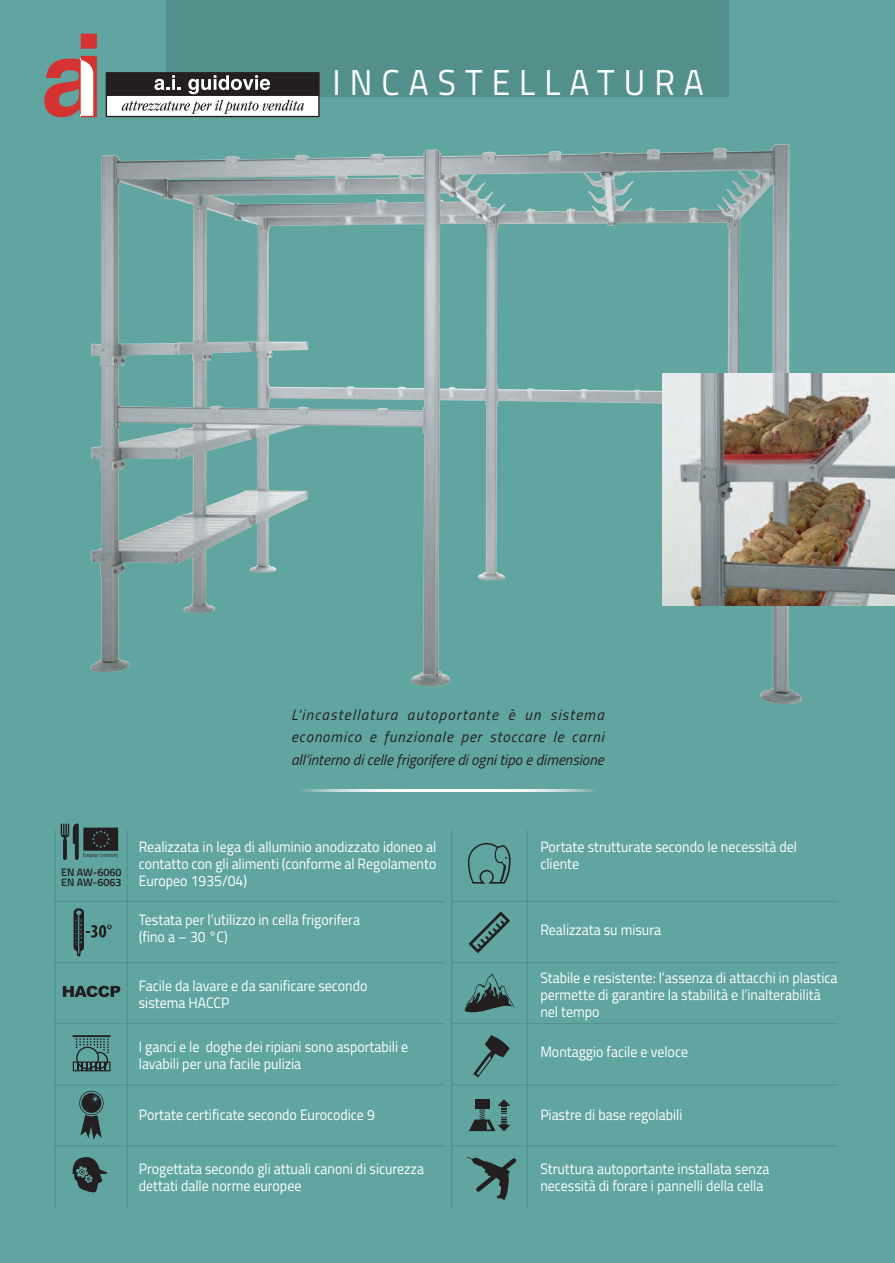
<style>
.page{position:relative;width:895px;height:1263px;background:#fff}
.page>*{position:absolute;margin:0;border:0;box-sizing:border-box;transform-origin:0 0}
.t1{font:36px "Titillium Web";letter-spacing:.27em;color:#fff;scale:.93 1}
.t2{font:15px/17.1px "Titillium Web";color:#fff;scale:.93 1}
.t3{font:italic 15px/22.5px "Titillium Web";color:#231f20;text-align:justify}
.t4{font:600 10.8px/10.1px "Titillium Web";color:#231f20}
</style>
<div class="page">
<div style="left:0;top:0;width:894px;height:1262px;background:#61a5a0"></div>
<div style="left:166px;top:0;width:562px;height:96px;background:#53908c"></div>
<svg style="left:44px;top:34px;width:53px;height:83px"></svg>
<svg style="left:106px;top:72px;width:213px;height:45px;background:#868485"></svg>
<svg style="left:303px;top:789px;width:293px;height:2px"></svg>
<img style="left:90px;top:144px;width:731px;height:561px">
<img style="left:662px;top:373px;width:232px;height:232px">
<hr style="left:55px;top:900px;width:390px;height:2px;background:#53908c">
<hr style="left:55px;top:962px;width:390px;height:1px;background:#53908c">
<hr style="left:55px;top:1023px;width:390px;height:1px;background:#53908c">
<hr style="left:451px;top:962px;width:386px;height:1px;background:#53908c">
<hr style="left:451px;top:1023px;width:386px;height:1px;background:#53908c">
<hr style="left:55px;top:1084px;width:390px;height:1px;background:#53908c">
<hr style="left:451px;top:1084px;width:386px;height:1px;background:#53908c">
<hr style="left:55px;top:1145px;width:390px;height:1px;background:#53908c">
<hr style="left:451px;top:1145px;width:386px;height:1px;background:#53908c">
<hr style="left:451px;top:830px;width:1px;height:378px;background:#53908c">
<hr style="left:54px;top:830px;width:2px;height:378px;background:#53908c">
<hr style="left:526px;top:830px;width:1px;height:378px;background:#53908c">
<hr style="left:127px;top:830px;width:1px;height:378px;background:#53908c">
<hr style="left:451px;top:900px;width:386px;height:2px;background:#53908c">
<svg style="left:74px;top:908px;width:38px;height:48px"></svg>
<svg style="left:79px;top:1090px;width:25px;height:49px"></svg>
<svg style="left:63px;top:985px;width:57px;height:12px"></svg>
<svg style="left:464px;top:973px;width:50px;height:39px"></svg>
<svg style="left:469px;top:1099px;width:41px;height:32px"></svg>
<svg style="left:473px;top:1035px;width:36px;height:42px"></svg>
<svg style="left:468px;top:911px;width:42px;height:41px"></svg>
<hr style="left:73px;top:1035px;width:38px;height:2px;background:#231f20">
<svg style="left:73px;top:1038px;width:37px;height:33px"></svg>
<svg style="left:61px;top:823px;width:57px;height:37px"></svg>
<svg style="left:72px;top:1157px;width:35px;height:35px"></svg>
<svg style="left:468px;top:843px;width:42px;height:40px"></svg>
<svg style="left:467px;top:1157px;width:50px;height:42px"></svg>
<h1 class="t1" style="left:332px;top:56px;width:400px">INCASTELLATURA</h1>
<p class="t3" style="left:291px;top:702px;width:314px">L’incastellatura autoportante è un sistema economico e funzionale per stoccare le carni all’interno di celle frigorifere di ogni tipo e dimensione</p>
<p class="t4" style="left:61px;top:866px;width:62px">EN AW-6060<br>EN AW-6063</p>
<p class="t2" style="left:139px;top:837px;width:321px;text-align:justify">Realizzata in lega di alluminio anodizzato idoneo al contatto con gli alimenti (conforme al Regolamento Europeo 1935/04)</p>
<p class="t2" style="left:139px;top:910px;width:239px">Testata per l’utilizzo in cella frigorifera (fino a – 30 °C)</p>
<p class="t2" style="left:139px;top:976px;width:247px">Facile da lavare e da sanificare secondo sistema HACCP</p>
<p class="t2" style="left:540px;top:837px;width:278px">Portate strutturate secondo le necessità del cliente</p>
<p class="t2" style="left:540px;top:920px;width:131px">Realizzata su misura</p>
<p class="t2" style="left:540px;top:968px;width:321px">Stabile e resistente: l’assenza di attacchi in plastica permette di garantire la stabilità e l’inalterabilità nel tempo</p>
<p class="t2" style="left:139px;top:1037px;width:291px">I ganci e le doghe dei ripiani sono asportabili e lavabili per una facile pulizia</p>
<p class="t2" style="left:540px;top:1042px;width:160px">Montaggio facile e veloce</p>
<p class="t2" style="left:540px;top:1105px;width:154px">Piastre di base regolabili</p>
<p class="t2" style="left:540px;top:1159px;width:248px">Struttura autoportante installata senza necessità di forare i pannelli della cella</p>
<p class="t2" style="left:139px;top:1105px;width:255px">Portate certificate secondo Eurocodice 9</p>
<p class="t2" style="left:139px;top:1159px;width:308px">Progettata secondo gli attuali canoni di sicurezza dettati dalle norme europee</p>
</div>
